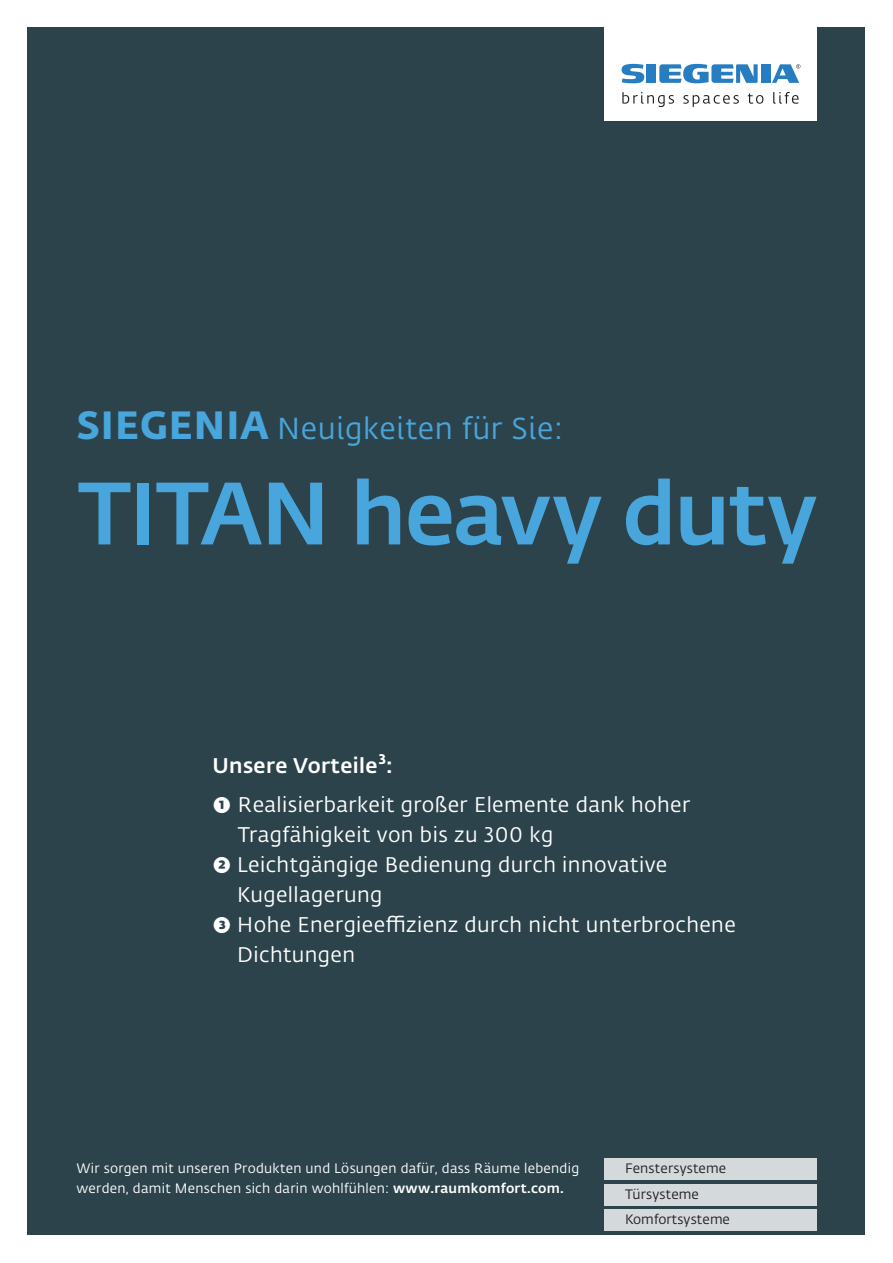
<style>
.page{position:relative;width:893px;height:1263px;background:#fff}
.page>*{position:absolute;margin:0;border:0;box-sizing:border-box;transform-origin:0 0}
.t1{font:500 87.3px "Fedra Sans Alt Pro";letter-spacing:-.02em;color:#48a6dc}
.t2{font:30px "Fedra Sans Alt Pro";letter-spacing:.02em;color:#48a6dc}
.t3{font:21px/30px "Fedra Sans Alt Pro";letter-spacing:.02em;color:#fff}
.t4{font:500 21px "Fedra Sans Alt Pro";letter-spacing:.02em;color:#fff}
.t5{font:700 13.8px "Fedra Sans Alt Pro";color:#fff}
.t6{font:13.5px/19.5px "Fedra Sans Alt Pro";letter-spacing:.02em;color:#fff}
.t7{font:13.5px/25.5px "Fedra Sans Alt Pro";letter-spacing:.015em;color:#231f20}
.s1{font-weight:700;font-size:39px}
.s2{font-weight:700;font-size:22.5px}
.s3{font-weight:500}
</style>
<div class="page">
<div style="left:28px;top:28px;width:837px;height:1207px;background:#2c434c"></div>
<div style="left:604px;top:1210px;width:212px;height:21px;background:#d4d9db"></div>
<div style="left:604px;top:1184px;width:212px;height:21px;background:#d4d9db"></div>
<div style="left:604px;top:1159px;width:212px;height:21px;background:#d4d9db"></div>
<div style="left:604px;top:18px;width:212px;height:102px;background:#fff"></div>
<svg style="left:622px;top:92px;width:52px;height:15px"></svg>
<svg style="left:683px;top:95px;width:56px;height:12px"></svg>
<svg style="left:748px;top:94px;width:15px;height:10px"></svg>
<svg style="left:773px;top:92px;width:26px;height:12px"></svg>
<div style="left:646px;top:64px;width:10px;height:19px;background:#277dc1"></div>
<svg style="left:622px;top:64px;width:22px;height:19px"></svg>
<div style="left:761px;top:64px;width:9px;height:19px;background:#277dc1"></div>
<svg style="left:659px;top:64px;width:99px;height:19px"></svg>
<svg style="left:772px;top:64px;width:28px;height:19px"></svg>
<p class="t2" style="left:77px;top:407px;width:488px"><span class="s1">SIEGENIA</span> Neuigkeiten für Sie:</p>
<p class="t1" style="left:78px;top:447px;width:741px">TITAN heavy duty</p>
<p class="t5" style="left:379px;top:748px;width:9px">3</p>
<p class="t3" style="left:238px;top:789px;width:454px;text-indent:-25px"><span class="s2">➊</span> Realisierbarkeit großer Elemente dank hoher<br>Tragfähigkeit von bis zu 300 kg</p>
<p class="t3" style="left:237px;top:849px;width:432px;text-indent:-25px"><span class="s2">➋</span> Leichtgängige Bedienung durch innovative<br>Kugellagerung</p>
<p class="t3" style="left:237px;top:909px;width:500px;text-indent:-25px"><span class="s2">➌</span> Hohe Energieeffizienz durch nicht unterbrochene<br>Dichtungen</p>
<p class="t4" style="left:213px;top:750px;width:182px">Unsere Vorteile :</p>
<p class="t6" style="left:77px;top:1158px;width:504px">Wir sorgen mit unseren Produkten und Lösungen dafür, dass Räume lebendig werden, damit Menschen sich darin wohlfühlen: <span class="s3">www.raumkomfort.com.</span></p>
<p class="t7" style="left:625px;top:1155px;width:106px">Fenstersysteme<br>Türsysteme<br>Komfortsysteme</p>
</div>
